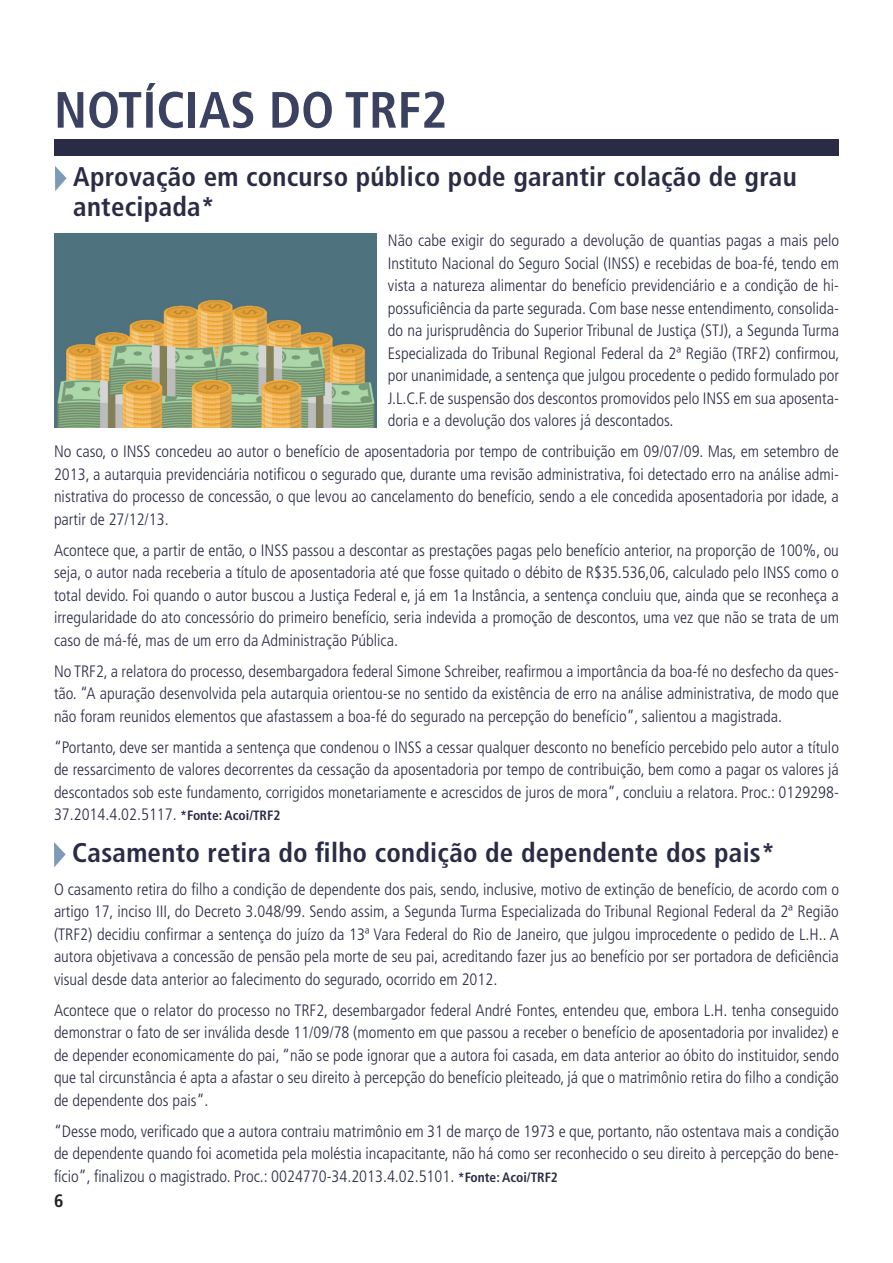
<style>
.page{position:relative;width:893px;height:1263px;background:#fff}
.page>*{position:absolute;margin:0;border:0;box-sizing:border-box;transform-origin:0 0}
.t1{font:condensed 51px "Frutiger 67 Bold";color:#3b4161}
.t2{font:condensed 27px/30px "Frutiger 67 Bold";letter-spacing:.01em;color:#2a2c45}
.t3{font:condensed 18px "Frutiger 67 Bold";color:#231f20}
.texto_padrão{font:condensed 16.5px/22.5px "Frutiger 47 Light";color:#2a2c45;text-align:justify}
.s1{font-family:"Frutiger 67 Bold";font-size:13.5px}
</style>
<div class="page">
<div style="left:54px;top:139px;width:785px;height:17px;background:#2a2c45"></div>
<svg style="left:55px;top:166px;width:12px;height:25px"></svg>
<svg style="left:54px;top:842px;width:12px;height:25px"></svg>
<img style="left:55px;top:234px;width:322px;height:193px">
<p class="t1" style="left:54px;top:80px;width:395px">NOTÍCIAS DO TRF2</p>
<p class="t2" style="left:73px;top:162px;width:725px">Aprovação em concurso público pode garantir colação de grau antecipada*</p>
<p class="texto_padrão" style="left:388px;top:230px;width:453px">Não cabe exigir do segurado a devolução de quantias pagas a mais pelo Instituto Nacional do Seguro Social (INSS) e recebidas de boa-fé, tendo em vista a natureza alimentar do benefício previdenciário e a condição de hi&shy;possuficiência da parte segurada. Com base nesse entendimento, consolida&shy;do na jurisprudência do Superior Tribunal de Justiça (STJ), a Segunda Turma Especializada do Tribunal Regional Federal da 2ª Região (TRF2) confirmou, por unanimidade, a sentença que julgou procedente o pedido formulado por J.L.C.F. de suspensão dos descontos promovidos pelo INSS em sua aposenta&shy;doria e a devolução dos valores já descontados.</p>
<p class="texto_padrão" style="left:54px;top:441px;width:786px">No caso, o INSS concedeu ao autor o benefício de aposentadoria por tempo de contribuição em 09/07/09. Mas, em setembro de 2013, a autarquia previdenciária notificou o segurado que, durante uma revisão administrativa, foi detectado erro na análise admi&shy;nistrativa do processo de concessão, o que levou ao cancelamento do benefício, sendo a ele concedida aposentadoria por idade, a partir de 27/12/13.</p>
<p class="texto_padrão" style="left:54px;top:539px;width:786px">Acontece que, a partir de então, o INSS passou a descontar as prestações pagas pelo benefício anterior, na proporção de 100%, ou seja, o autor nada receberia a título de aposentadoria até que fosse quitado o débito de R$35.536,06, calculado pelo INSS como o total devido. Foi quando o autor buscou a Justiça Federal e, já em 1a Instância, a sentença concluiu que, ainda que se reconheça a irregularidade do ato concessório do primeiro benefício, seria indevida a promoção de descontos, uma vez que não se trata de um caso de má-fé, mas de um erro da Administração Pública.</p>
<p class="texto_padrão" style="left:54px;top:660px;width:786px">No TRF2, a relatora do processo, desembargadora federal Simone Schreiber, reafirmou a importância da boa-fé no desfecho da ques&shy;tão. “A apuração desenvolvida pela autarquia orientou-se no sentido da existência de erro na análise administrativa, de modo que não foram reunidos elementos que afastassem a boa-fé do segurado na percepção do benefício”, salientou a magistrada.</p>
<p class="texto_padrão" style="left:54px;top:736px;width:786px">“Portanto, deve ser mantida a sentença que condenou o INSS a cessar qualquer desconto no benefício percebido pelo autor a título de ressarcimento de valores decorrentes da cessação da aposentadoria por tempo de contribuição, bem como a pagar os valores já descontados sob este fundamento, corrigidos monetariamente e acrescidos de juros de mora”, concluiu a relatora. Proc.: 0129298- 37.2014.4.02.5117. <span class="s1">*Fonte: Acoi/TRF2</span></p>
<p class="t2" style="left:72px;top:838px;width:704px">Casamento retira do filho condição de dependente dos pais*</p>
<p class="texto_padrão" style="left:54px;top:878px;width:787px">O casamento retira do filho a condição de dependente dos pais, sendo, inclusive, motivo de extinção de benefício, de acordo com o artigo 17, inciso III, do Decreto 3.048/99. Sendo assim, a Segunda Turma Especializada do Tribunal Regional Federal da 2ª Região (TRF2) decidiu confirmar a sentença do juízo da 13ª Vara Federal do Rio de Janeiro, que julgou improcedente o pedido de L.H.. A autora objetivava a concessão de pensão pela morte de seu pai, acreditando fazer jus ao benefício por ser portadora de deficiência visual desde data anterior ao falecimento do segurado, ocorrido em 2012.</p>
<p class="texto_padrão" style="left:54px;top:999px;width:786px">Acontece que o relator do processo no TRF2, desembargador federal André Fontes, entendeu que, embora L.H. tenha conseguido demonstrar o fato de ser inválida desde 11/09/78 (momento em que passou a receber o benefício de aposentadoria por invalidez) e de depender economicamente do pai, “não se pode ignorar que a autora foi casada, em data anterior ao óbito do instituidor, sendo que tal circunstância é apta a afastar o seu direito à percepção do benefício pleiteado, já que o matrimônio retira do filho a condição de dependente dos pais”.</p>
<p class="texto_padrão" style="left:54px;top:1120px;width:786px">“Desse modo, verificado que a autora contraiu matrimônio em 31 de março de 1973 e que, portanto, não ostentava mais a condição de dependente quando foi acometida pela moléstia incapacitante, não há como ser reconhecido o seu direito à percepção do bene&shy;fício”, finalizou o magistrado. Proc.: 0024770-34.2013.4.02.5101. <span class="s1">*Fonte: Acoi/TRF2</span></p>
<p class="t3" style="left:54px;top:1190px;width:11px">6</p>
</div>
